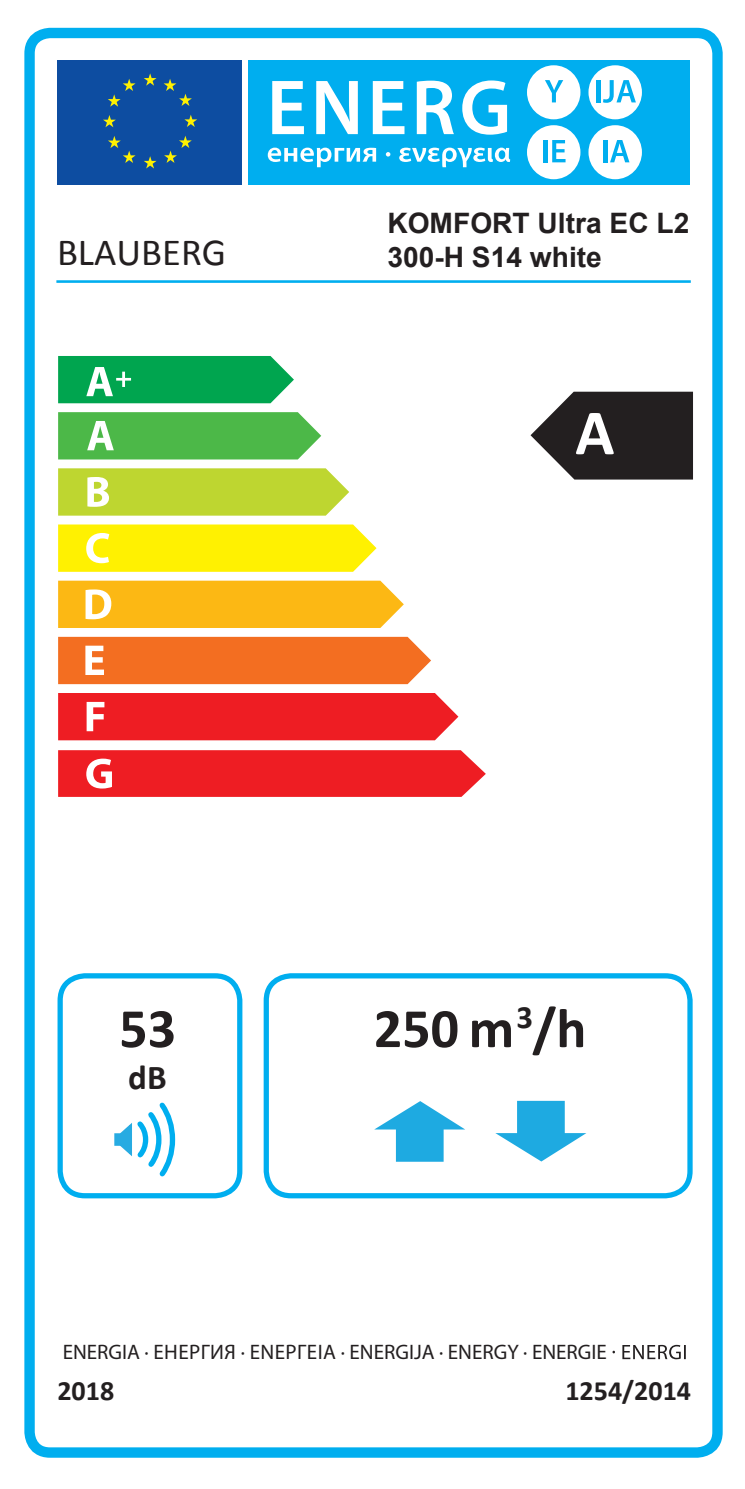
<style>
.page{position:relative;width:745px;height:1489px;background:#fff}
.page>*{position:absolute;margin:0;border:0;box-sizing:border-box;transform-origin:0 0}
.t1{font:700 64.75px "Calibri";color:#fff}
.t2{font:700 56px "Calibri";color:#231f20}
.t3{font:38.5px "Calibri";color:#231f20}
.t4{font:700 35px "Calibri";color:#231f20}
.t5{font:700 28px/33.6px "Arial";color:#231f20}
.t6{font:700 28px "Calibri";color:#231f20}
.t7{font:21px "Myriad Pro";color:#231f20}
</style>
<div class="page">
<div style="left:57px;top:973px;width:185px;height:225px;border:5px solid #00aeef;border-radius:25px"></div>
<div style="left:263px;top:973px;width:429px;height:225px;border:5px solid #00aeef;border-radius:25px"></div>
<svg style="left:114px;top:1102px;width:62px;height:75px"></svg>
<svg style="left:612px;top:1344px;width:73px;height:15px"></svg>
<svg style="left:58px;top:412px;width:263px;height:47px;background:#5abd56"></svg>
<svg style="left:58px;top:468px;width:291px;height:47px;background:#c2d93f"></svg>
<svg style="left:58px;top:524px;width:318px;height:48px;background:#fff112"></svg>
<svg style="left:58px;top:580px;width:345px;height:48px;background:#fcbd25"></svg>
<div style="left:58px;top:637px;width:373px;height:47px;background:#f36e21"></div>
<div style="left:58px;top:693px;width:400px;height:47px;background:#ee1d23"></div>
<svg style="left:58px;top:750px;width:427px;height:46px;background:#ee292e"></svg>
<svg style="left:58px;top:356px;width:236px;height:47px;background:#17ad5f"></svg>
<svg style="left:374px;top:1101px;width:91px;height:60px"></svg>
<svg style="left:495px;top:1100px;width:91px;height:61px"></svg>
<div style="left:24px;top:28px;width:698px;height:1429px;border:10px solid #00aeef;border-radius:20px"></div>
<div style="left:58px;top:60px;width:184px;height:124px;background:#0d4da1"></div>
<div style="left:248px;top:60px;width:441px;height:124px;background:#00aeef"></div>
<svg style="left:163px;top:79px;width:29px;height:27px"></svg>
<svg style="left:144px;top:73px;width:12px;height:13px"></svg>
<svg style="left:108px;top:79px;width:27px;height:28px"></svg>
<svg style="left:103px;top:115px;width:13px;height:12px"></svg>
<svg style="left:108px;top:136px;width:27px;height:27px"></svg>
<svg style="left:144px;top:156px;width:12px;height:12px"></svg>
<svg style="left:164px;top:136px;width:28px;height:27px"></svg>
<svg style="left:184px;top:115px;width:13px;height:12px"></svg>
<svg style="left:272px;top:81px;width:32px;height:53px"></svg>
<svg style="left:316px;top:81px;width:41px;height:53px"></svg>
<svg style="left:372px;top:81px;width:32px;height:53px"></svg>
<svg style="left:416px;top:81px;width:37px;height:53px"></svg>
<svg style="left:462px;top:80px;width:44px;height:55px"></svg>
<svg style="left:267px;top:148px;width:109px;height:19px"></svg>
<svg style="left:385px;top:152px;width:5px;height:4px"></svg>
<svg style="left:399px;top:148px;width:111px;height:19px"></svg>
<div style="left:526px;top:65px;width:54px;height:54px;background:#fff;border-radius:50%"></div>
<svg style="left:545px;top:80px;width:18px;height:22px"></svg>
<div style="left:588px;top:65px;width:53px;height:54px;background:#fff;border-radius:50%"></div>
<div style="left:526px;top:125px;width:54px;height:54px;background:#fff;border-radius:50%"></div>
<hr style="left:543px;top:140px;width:4px;height:22px;background:#00aeef">
<svg style="left:552px;top:140px;width:13px;height:22px"></svg>
<div style="left:588px;top:125px;width:53px;height:54px;background:#fff;border-radius:50%"></div>
<hr style="left:596px;top:80px;width:4px;height:22px;background:#00aeef">
<svg style="left:603px;top:80px;width:32px;height:23px"></svg>
<svg style="left:603px;top:140px;width:3px;height:22px"></svg>
<svg style="left:610px;top:140px;width:19px;height:22px"></svg>
<hr style="left:56px;top:280px;width:634px;height:3px;background:#00aeef">
<svg style="left:530px;top:391px;width:162px;height:88px;background:#434041"></svg>
<h3 class="t3" style="left:57px;top:228px;width:171px">BLAUBERG</h3>
<h3 class="t5" style="left:387px;top:207px;width:303px">KOMFORT Ultra EC L2<br>300-H S14 white</h3>
<h1 class="t1" style="left:575px;top:391px;width:41px">A</h1>
<h2 class="t2" style="left:119px;top:992px;width:58px">53</h2>
<h3 class="t4" style="left:128px;top:1055px;width:40px">dB</h3>
<h2 class="t2" style="left:373px;top:992px;width:214px">250 m<sup>3</sup>/h</h2>
<p class="t7" style="left:63px;top:1338px;width:545px">ENERGIA · ЕНЕРГИЯ · ΕΝΕΡΓΕΙΑ · ENERGIJA · ENERGY · ENERGIE</p>
<h3 class="t6" style="left:57px;top:1372px;width:58px">2018</h3>
<h3 class="t6" style="left:565px;top:1372px;width:127px">1254/2014</h3>
</div>
